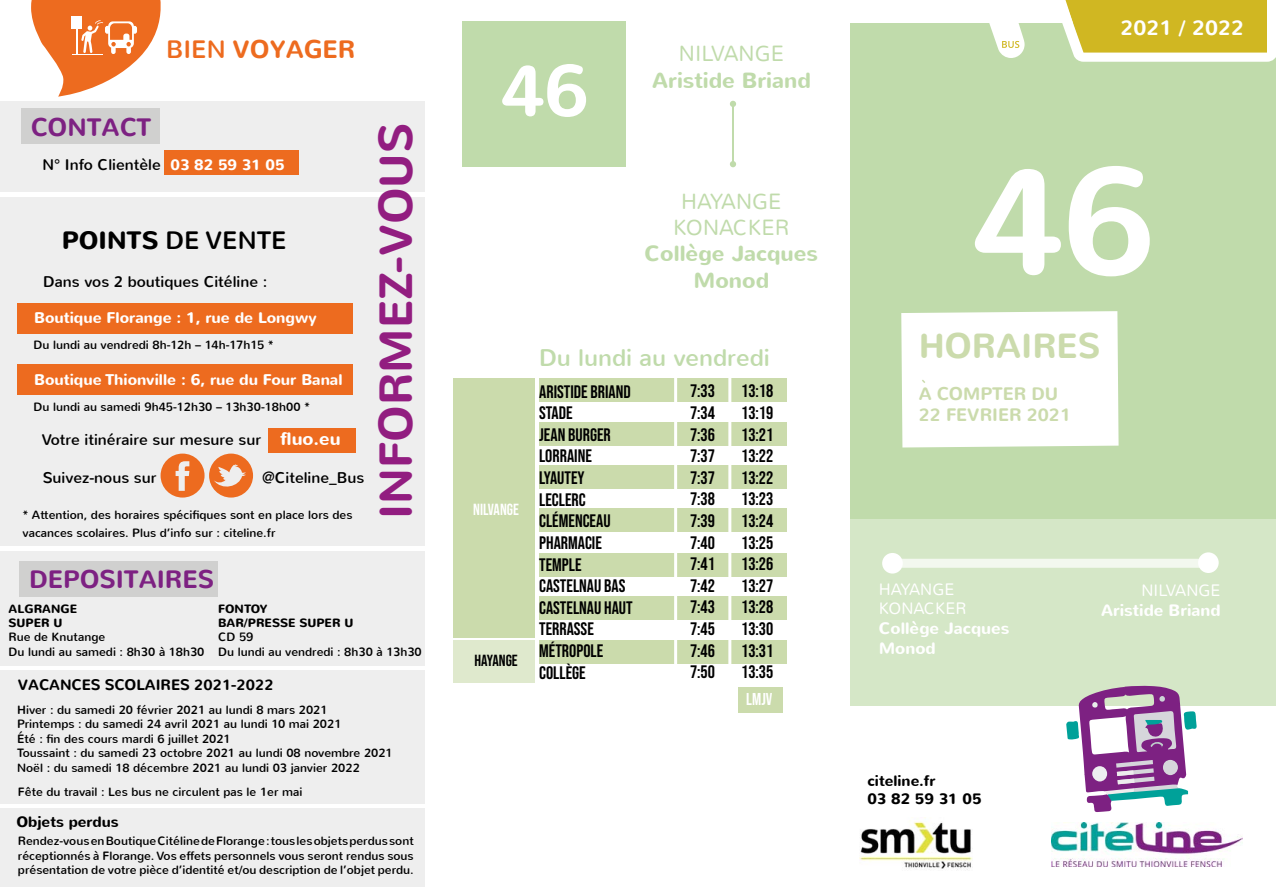
<style>
.page{position:relative;width:1276px;height:893px;background:#fff}
.page>*{position:absolute;margin:0;border:0;box-sizing:border-box;transform-origin:0 0}
.t1{font:800 150px "Nunito";color:#fff}
.t2{font:800 72px "Nunito";color:#fff}
.t3{font:800 46.35px "Nunito";color:#921d80}
.t4{font:800 34.65px "Nunito";color:#cbdbac}
.t5{font:800 25.05px "Nunito";color:#7d2182}
.t6{font:25.05px "Nunito";color:#000}
.t7{font:800 25.05px "Nunito";color:#ed6b1f}
.t8{font:24px "Nunito";color:#c0dbab}
.t9{font:700 21.9px/26.2px "Nunito";color:#c0dbab;text-align:center}
.t10{font:300 21.9px/26.2px "Nunito";color:#c0dbab;text-align:center}
.t11{font:800 21px "Nunito";color:#fff}
.t12{font:18px/21.6px "Bebas Neue";color:#000}
.t13{font:800 18px/21px "Nunito";color:#cbdbac}
.t14{font:17.1px "Bebas Neue";color:#fff}
.t15{font:700 16.5px/19.8px "Nunito";color:#fff}
.t16{font:300 16.5px/19.8px "Nunito";color:#fff}
.t17{font:16.05px "Bebas Neue";color:#fff}
.t18{font:16.05px "Bebas Neue";color:#000}
.t19{font:15.45px "Nunito";color:#000}
.t20{font:700 15.45px "Nunito";color:#fff}
.t21{font:700 15px/18px "Nunito";color:#000}
.t22{font:800 15px "Nunito";color:#000}
.t23{font:12px/14.4px "Nunito";color:#000}
.t24{font:700 12px/14.4px "Nunito";color:#000}
.s1{font-weight:400}
.s2{font-weight:700;font-size:15px;color:#fff}
.s3{font-weight:700}
.s4{font-weight:700;font-size:18px;color:#fff}
</style>
<div class="page">
<div style="left:0;top:670px;width:424px;height:134px;background:#ededed"></div>
<div style="left:0;top:809px;width:425px;height:78px;background:#ededed"></div>
<div style="left:0;top:197px;width:424px;height:348px;background:#ededed"></div>
<div style="left:0;top:101px;width:424px;height:90px;background:#ededed"></div>
<div style="left:0;top:551px;width:424px;height:114px;background:#ededed"></div>
<img style="left:1051px;top:822px;width:191px;height:45px">
<img style="left:860px;top:817px;width:112px;height:53px">
<div style="left:164px;top:151px;width:134px;height:24px;background:#ed6b1f"></div>
<div style="left:268px;top:428px;width:87px;height:24px;background:#ed6b1f"></div>
<svg style="left:161px;top:454px;width:92px;height:44px"></svg>
<div style="left:17px;top:303px;width:336px;height:31px;background:#ed6b1f"></div>
<div style="left:17px;top:364px;width:336px;height:30px;background:#ed6b1f"></div>
<div style="left:850px;top:23px;width:426px;height:495px;background:#c0dbab"></div>
<div style="left:850px;top:518px;width:426px;height:188px;background:#d5e7c7"></div>
<svg style="left:989px;top:23px;width:35px;height:35px"></svg>
<svg style="left:1066px;top:686px;width:131px;height:126px"></svg>
<div style="left:901px;top:311px;width:217px;height:136px;background:#fff"></div>
<div style="left:1198px;top:552px;width:20px;height:21px;background:#fff;border-radius:50%"></div>
<div style="left:882px;top:553px;width:21px;height:21px;background:#fff;border-radius:50%"></div>
<div style="left:901px;top:559px;width:301px;height:9px;background:#f3f8ef"></div>
<div style="left:21px;top:108px;width:138px;height:36px;background:#d0d0cf"></div>
<svg style="left:31px;top:0;width:130px;height:97px"></svg>
<hr style="left:76px;top:28px;width:2px;height:26px;background:#fff">
<div style="left:72px;top:16px;width:10px;height:12px;background:#fff"></div>
<hr style="left:72px;top:54px;width:31px;height:1px;background:#fff">
<div style="left:20px;top:561px;width:198px;height:35px;background:#d0d0cf"></div>
<svg style="left:1062px;top:0;width:214px;height:62px;background:#d9c754"></svg>
<div style="left:539px;top:379px;width:247px;height:23px;background:#cbdbac"></div>
<div style="left:539px;top:553px;width:247px;height:23px;background:#cbdbac"></div>
<div style="left:539px;top:422px;width:247px;height:24px;background:#cbdbac"></div>
<div style="left:539px;top:596px;width:247px;height:24px;background:#cbdbac"></div>
<div style="left:539px;top:466px;width:247px;height:23px;background:#cbdbac"></div>
<div style="left:539px;top:640px;width:247px;height:24px;background:#cbdbac"></div>
<div style="left:539px;top:508px;width:247px;height:24px;background:#cbdbac"></div>
<hr style="left:728px;top:370px;width:3px;height:330px;background:#fff">
<hr style="left:674px;top:372px;width:3px;height:306px;background:#fff">
<hr style="left:732px;top:104px;width:2px;height:60px;background:#c0dbab">
<svg style="left:730px;top:161px;width:6px;height:6px"></svg>
<svg style="left:730px;top:101px;width:6px;height:6px"></svg>
<div style="left:462px;top:21px;width:163px;height:146px;background:#c0dbab"></div>
<div style="left:453px;top:379px;width:82px;height:259px;background:#cbdbac"></div>
<div style="left:453px;top:640px;width:82px;height:42px;background:#dfe9cd"></div>
<div style="left:738px;top:687px;width:44px;height:25px;background:#cbdbac"></div>
<h3 class="t7" style="left:166px;top:26px;width:191px"><span class="s1">BIEN</span> VOYAGER</h3>
<h3 class="t5" style="left:31px;top:104px;width:122px">CONTACT</h3>
<p class="t19" style="left:42px;top:154px;width:244px">N° Info Clientèle <span class="s2">03 82 59 31 05</span></p>
<h3 class="t6" style="left:62px;top:224px;width:226px"><span class="s3">POINTS</span> DE VENTE</h3>
<p class="t19" style="left:43px;top:271px;width:226px">Dans vos 2 boutiques Citéline :</p>
<p class="t20" style="left:34px;top:307px;width:284px">Boutique Florange : 1, rue de Longwy</p>
<p class="t23" style="left:33px;top:338px;width:242px">Du lundi au vendredi 8h-12h – 14h-17h15 *</p>
<p class="t20" style="left:34px;top:369px;width:310px">Boutique Thionville : 6, rue du Four Banal</p>
<p class="t23" style="left:33px;top:400px;width:278px">Du lundi au samedi 9h45-12h30 – 13h30-18h00 *</p>
<p class="t19" style="left:42px;top:430px;width:300px">Votre itinéraire sur mesure sur <span class="s4">fluo.eu</span></p>
<p class="t19" style="left:43px;top:467px;width:115px">Suivez-nous sur</p>
<p class="t19" style="left:262px;top:467px;width:103px">@Citeline_Bus</p>
<p class="t23" style="left:23px;top:506px;width:331px;line-height:18px">* Attention, des horaires spécifiques sont en place lors des vacances scolaires. Plus d’info sur : citeline.fr</p>
<h3 class="t5" style="left:29px;top:556px;width:186px">DEPOSITAIRES</h3>
<h3 class="t3" style="left:353px;top:519px;width:397px;rotate:-90deg">INFORMEZ-VOUS</h3>
<p class="t24" style="left:9px;top:601px;width:70px">ALGRANGE<br>SUPER U</p>
<p class="t23" style="left:9px;top:630px;width:197px">Rue de Knutange<br>Du lundi au samedi : 8h30 à 18h30</p>
<p class="t24" style="left:218px;top:601px;width:137px">FONTOY<br>BAR/PRESSE SUPER U</p>
<p class="t23" style="left:218px;top:630px;width:205px">CD 59<br>Du lundi au vendredi : 8h30 à 13h30</p>
<p class="t22" style="left:18px;top:671px;width:257px">VACANCES SCOLAIRES 2021-2022</p>
<p class="t23" style="left:17px;top:703px;width:377px">Hiver : du samedi 20 février 2021 au lundi 8 mars 2021<br>Printemps : du samedi 24 avril 2021 au lundi 10 mai 2021<br>Été : fin des cours mardi 6 juillet 2021<br>Toussaint : du samedi 23 octobre 2021 au lundi 08 novembre 2021<br>Noël : du samedi 18 décembre 2021 au lundi 03 janvier 2022</p>
<p class="t23" style="left:18px;top:785px;width:286px">Fête du travail : Les bus ne circulent pas le 1er mai</p>
<p class="t21" style="left:16px;top:813px;width:104px">Objets perdus</p>
<p class="t23" style="left:18px;top:834px;width:397px;text-align:justify">Rendez-vous en Boutique Citéline de Florange : tous les objets perdus sont réceptionnés à Florange. Vos effets personnels vous seront rendus sous présentation de votre pièce d’identité et/ou description de l’objet perdu.</p>
<h2 class="t2" style="left:500px;top:25px;width:90px">46</h2>
<h3 class="t10" style="left:679px;top:41px;width:107px">NILVANGE</h3>
<h3 class="t9" style="left:652px;top:67px;width:160px">Aristide Briand</h3>
<h3 class="t10" style="left:673px;top:188px;width:118px">HAYANGE<br>KONACKER</h3>
<h3 class="t9" style="left:644px;top:241px;width:175px">Collège Jacques<br>Monod</h3>
<h3 class="t17" style="left:473px;top:500px;width:47px">NILVANGE</h3>
<h3 class="t18" style="left:474px;top:652px;width:45px">HAYANGE</h3>
<h3 class="t8" style="left:539px;top:342px;width:232px">Du lundi au vendredi</h3>
<h3 class="t12" style="left:539px;top:380px;width:95px">ARISTIDE BRIAND<br>STADE<br>JEAN BURGER<br>LORRAINE<br>LYAUTEY<br>LECLERC<br>CLÉMENCEAU<br>PHARMACIE<br>TEMPLE<br>CASTELNAU BAS<br>CASTELNAU HAUT<br>TERRASSE<br>MÉTROPOLE<br>COLLÈGE</h3>
<h3 class="t12" style="left:690px;top:380px;width:26px">7:33</h3>
<h3 class="t12" style="left:741px;top:380px;width:34px">13:18</h3>
<h3 class="t12" style="left:690px;top:402px;width:26px">7:34</h3>
<h3 class="t12" style="left:741px;top:402px;width:34px">13:19</h3>
<h3 class="t12" style="left:690px;top:423px;width:26px">7:36</h3>
<h3 class="t12" style="left:741px;top:423px;width:34px">13:21</h3>
<h3 class="t12" style="left:690px;top:445px;width:26px">7:37</h3>
<h3 class="t12" style="left:741px;top:445px;width:34px">13:22</h3>
<h3 class="t12" style="left:690px;top:467px;width:26px">7:37</h3>
<h3 class="t12" style="left:741px;top:467px;width:34px">13:22</h3>
<h3 class="t12" style="left:690px;top:488px;width:26px">7:38</h3>
<h3 class="t12" style="left:741px;top:488px;width:34px">13:23</h3>
<h3 class="t12" style="left:690px;top:510px;width:26px">7:39</h3>
<h3 class="t12" style="left:741px;top:510px;width:34px">13:24</h3>
<h3 class="t12" style="left:690px;top:531px;width:26px">7:40</h3>
<h3 class="t12" style="left:741px;top:531px;width:34px">13:25</h3>
<h3 class="t12" style="left:690px;top:553px;width:26px">7:41</h3>
<h3 class="t12" style="left:741px;top:553px;width:34px">13:26</h3>
<h3 class="t12" style="left:690px;top:575px;width:26px">7:42</h3>
<h3 class="t12" style="left:741px;top:575px;width:34px">13:27</h3>
<h3 class="t12" style="left:690px;top:596px;width:26px">7:43</h3>
<h3 class="t12" style="left:741px;top:596px;width:34px">13:28</h3>
<h3 class="t12" style="left:690px;top:618px;width:26px">7:45</h3>
<h3 class="t12" style="left:741px;top:618px;width:34px">13:30</h3>
<h3 class="t12" style="left:690px;top:639px;width:26px">7:46</h3>
<h3 class="t12" style="left:741px;top:639px;width:34px">13:31</h3>
<h3 class="t12" style="left:690px;top:661px;width:26px">7:50</h3>
<h3 class="t12" style="left:741px;top:661px;width:34px">13:35</h3>
<h3 class="t14" style="left:746px;top:689px;width:28px">LMJV</h3>
<h3 class="t11" style="left:1120px;top:8px;width:125px">2021 / 2022</h3>
<h1 class="t1" style="left:971px;top:85px;width:186px">46</h1>
<h3 class="t4" style="left:918px;top:314px;width:183px">HORAIRES</h3>
<h3 class="t13" style="left:918px;top:381px;width:154px">A COMPTER DU<br>22 FEVRIER 2021</h3>
<h3 class="t16" style="left:878px;top:579px;width:89px">HAYANGE<br>KONACKER</h3>
<h3 class="t15" style="left:878px;top:619px;width:132px">Collège Jacques<br>Monod</h3>
<p class="t21" style="left:867px;top:772px;width:116px">citeline.fr<br>03 82 59 31 05</p>
<h3 class="t16" style="left:1141px;top:580px;width:81px">NILVANGE</h3>
<h3 class="t15" style="left:1101px;top:600px;width:121px">Aristide Briand</h3>
</div>
